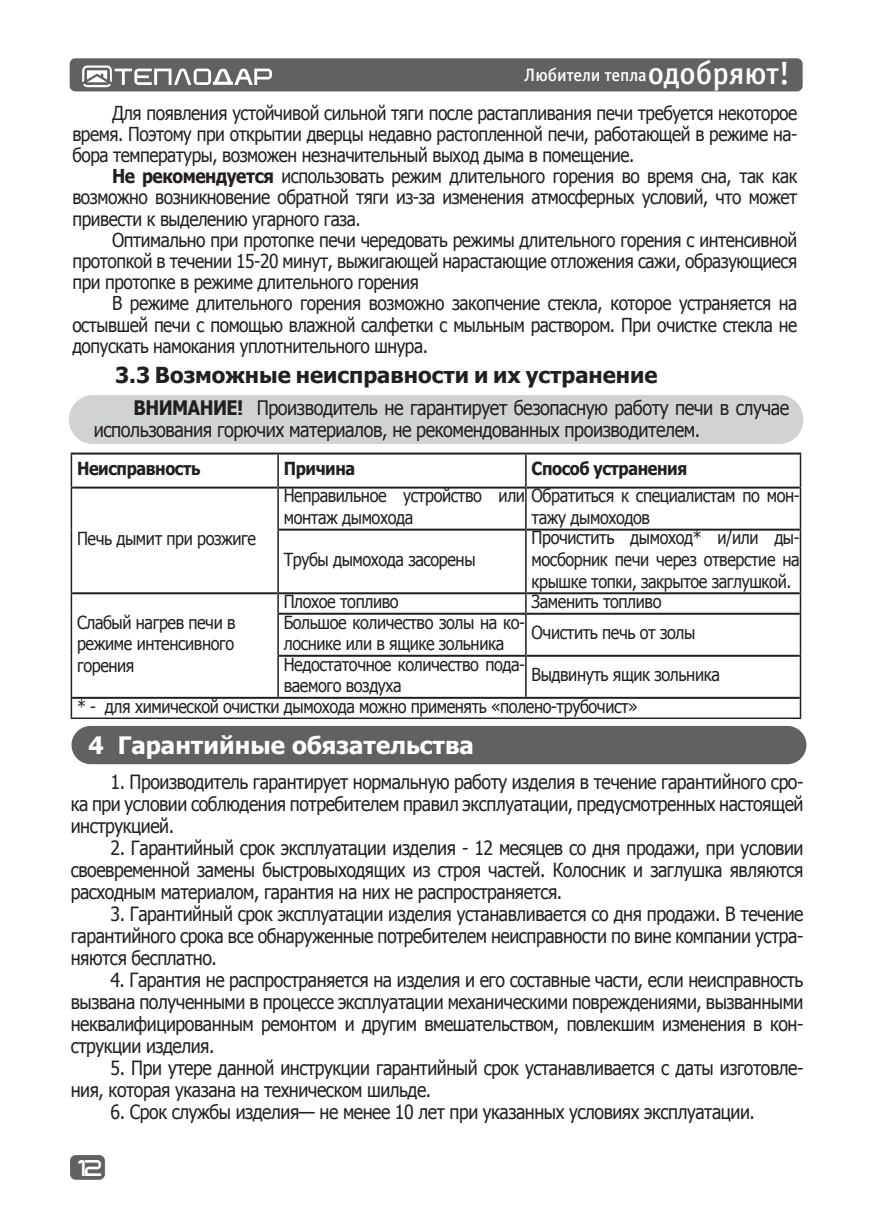
<style>
.page{position:relative;width:874px;height:1225px;background:#fff}
.page>*{position:absolute;margin:0;border:0;box-sizing:border-box;transform-origin:0 0}
.t1{font:700 24px "Tahoma";color:#fff}
.t2{font:700 22px "Tahoma";color:#231f20}
.t3{font:20px/22px "Tahoma";letter-spacing:-.025em;color:#231f20;scale:.9 1}
.t4{font:19.6px/22px "Tahoma";letter-spacing:-.025em;color:#231f20;text-align:justify;scale:.9 1}
.t5{font:19.2px/21.2px "Tahoma";letter-spacing:-.025em;color:#231f20;text-align:justify;scale:.9 1}
.t6{font:18px/21.6px "Tahoma";letter-spacing:-.025em;color:#231f20;scale:.9 1}
.t7{font:700 18px "Tahoma";letter-spacing:-.025em;color:#231f20;scale:.9 1}
.t8{font:18px "Officina Sans Medium C";letter-spacing:-.005em;color:#fff}
.t9{font:16px "teplodar";color:#fff}
.s1{font-size:32px}
.s2{font-weight:700}
</style>
<div class="page">
<div style="left:70px;top:1155px;width:35px;height:24px;background:#616164;border-radius:6px"></div>
<div style="left:70px;top:58px;width:732px;height:33px;background:#616164;border-radius:6px"></div>
<svg style="left:82px;top:65px;width:190px;height:22px"></svg>
<svg style="left:72px;top:454px;width:727px;height:263px"></svg>
<hr style="left:72px;top:486px;width:205px;height:2px;background:#231f20">
<hr style="left:279px;top:486px;width:246px;height:2px;background:#231f20">
<hr style="left:526px;top:486px;width:273px;height:2px;background:#231f20">
<hr style="left:279px;top:528px;width:246px;height:2px;background:#231f20">
<hr style="left:526px;top:528px;width:273px;height:2px;background:#231f20">
<hr style="left:72px;top:592px;width:205px;height:2px;background:#231f20">
<hr style="left:279px;top:592px;width:246px;height:2px;background:#231f20">
<hr style="left:526px;top:592px;width:273px;height:2px;background:#231f20">
<hr style="left:279px;top:613px;width:246px;height:2px;background:#231f20">
<hr style="left:526px;top:613px;width:273px;height:2px;background:#231f20">
<hr style="left:279px;top:655px;width:246px;height:2px;background:#231f20">
<hr style="left:526px;top:655px;width:273px;height:2px;background:#231f20">
<hr style="left:72px;top:697px;width:206px;height:2px;background:#231f20">
<hr style="left:278px;top:697px;width:247px;height:2px;background:#231f20">
<hr style="left:525px;top:697px;width:274px;height:2px;background:#231f20">
<hr style="left:71px;top:717px;width:207px;height:2px;background:#231f20">
<hr style="left:278px;top:717px;width:247px;height:2px;background:#231f20">
<hr style="left:525px;top:717px;width:275px;height:2px;background:#231f20">
<hr style="left:71px;top:452px;width:207px;height:2px;background:#231f20">
<hr style="left:278px;top:452px;width:247px;height:2px;background:#231f20">
<hr style="left:525px;top:452px;width:275px;height:2px;background:#231f20">
<hr style="left:71px;top:454px;width:1px;height:33px;background:#231f20">
<hr style="left:71px;top:487px;width:1px;height:42px;background:#231f20">
<hr style="left:71px;top:529px;width:1px;height:64px;background:#231f20">
<svg style="left:71px;top:593px;width:1px;height:21px"></svg>
<hr style="left:71px;top:614px;width:1px;height:42px;background:#231f20">
<hr style="left:71px;top:656px;width:1px;height:42px;background:#231f20">
<svg style="left:71px;top:698px;width:1px;height:19px"></svg>
<hr style="left:277px;top:454px;width:2px;height:33px;background:#231f20">
<hr style="left:525px;top:454px;width:1px;height:33px;background:#231f20">
<hr style="left:799px;top:454px;width:1px;height:33px;background:#231f20">
<hr style="left:277px;top:487px;width:2px;height:42px;background:#231f20">
<hr style="left:525px;top:487px;width:1px;height:42px;background:#231f20">
<hr style="left:799px;top:487px;width:1px;height:42px;background:#231f20">
<hr style="left:277px;top:529px;width:2px;height:64px;background:#231f20">
<hr style="left:525px;top:529px;width:1px;height:64px;background:#231f20">
<hr style="left:799px;top:529px;width:1px;height:64px;background:#231f20">
<hr style="left:277px;top:593px;width:2px;height:21px;background:#231f20">
<svg style="left:525px;top:593px;width:1px;height:21px"></svg>
<svg style="left:799px;top:593px;width:1px;height:21px"></svg>
<hr style="left:277px;top:614px;width:2px;height:42px;background:#231f20">
<hr style="left:525px;top:614px;width:1px;height:42px;background:#231f20">
<hr style="left:799px;top:614px;width:1px;height:42px;background:#231f20">
<hr style="left:277px;top:656px;width:2px;height:41px;background:#231f20">
<hr style="left:525px;top:656px;width:1px;height:41px;background:#231f20">
<hr style="left:799px;top:656px;width:1px;height:42px;background:#231f20">
<svg style="left:799px;top:698px;width:1px;height:19px"></svg>
<div style="left:69px;top:395px;width:733px;height:49px;background:#d1d2d4;border-radius:24px"></div>
<div style="left:71px;top:726px;width:735px;height:38px;background:#616164;border-radius:19px"></div>
<p class="t8" style="left:524px;top:65px;width:267px">Любители тепла<span class="s1">одобряют!</span></p>
<p class="t5" style="left:72px;top:101px;width:806px;text-indent:40px">Для появления устойчивой сильной тяги после растапливания печи требуется некоторое время. Поэтому при открытии дверцы недавно растопленной печи, работающей в режиме на&shy;бора температуры, возможен незначительный выход дыма в помещение.</p>
<p class="t5" style="left:72px;top:165px;width:806px;text-indent:40px"><span class="s2">Не рекомендуется</span> использовать режим длительного горения во время сна, так как возможно возникновение обратной тяги из-за изменения атмосферных условий, что может привести к выделению угарного газа.</p>
<p class="t5" style="left:72px;top:228px;width:806px;text-indent:40px">Оптимально при протопке печи чередовать режимы длительного горения с интенсивной протопкой в течении 15-20 минут, выжигающей нарастающие отложения сажи, образующиеся при протопке в режиме длительного горения</p>
<p class="t5" style="left:72px;top:292px;width:806px;text-indent:40px">В режиме длительного горения возможно закопчение стекла, которое устраняется на остывшей печи с помощью влажной салфетки с мыльным раствором. При очистке стекла не допускать намокания уплотнительного шнура.</p>
<p class="t2" style="left:115px;top:359px;width:543px">3.3 Возможные неисправности и их устранение</p>
<p class="t3" style="left:94px;top:396px;width:774px;text-indent:40px"><span class="s2">ВНИМАНИЕ!</span> Производитель не гарантирует безопасную работу печи в случае использования горючих материалов, не рекомендованных производителем.</p>
<p class="t7" style="left:77px;top:456px;width:138px">Неисправность</p>
<p class="t7" style="left:283px;top:456px;width:81px">Причина</p>
<p class="t7" style="left:531px;top:456px;width:174px">Способ устранения</p>
<p class="t6" style="left:77px;top:527px;width:200px">Печь дымит при розжиге</p>
<p class="t6" style="left:283px;top:484px;width:574px">Неправильное устройство или Обратиться к специалистам по мон&shy;монтаж дымохода</p>
<p class="t6" style="left:531px;top:506px;width:133px">тажу дымоходов</p>
<p class="t6" style="left:283px;top:548px;width:214px">Трубы дымохода засорены</p>
<p class="t6" style="left:531px;top:526px;width:299px;text-align:justify">Прочистить дымоход* и/или ды&shy;мосборник печи через отверстие на крышке топки, закрытое заглушкой.</p>
<p class="t6" style="left:283px;top:590px;width:129px">Плохое топливо</p>
<p class="t6" style="left:531px;top:590px;width:146px">Заменить топливо</p>
<p class="t6" style="left:283px;top:610px;width:269px">Большое количество золы на ко&shy;лоснике или в ящике зольника</p>
<p class="t6" style="left:531px;top:621px;width:183px">Очистить печь от золы</p>
<p class="t6" style="left:283px;top:652px;width:269px">Недостаточное количество пода&shy;ваемого воздуха</p>
<p class="t6" style="left:77px;top:610px;width:177px;text-align:justify">Слабый нагрев печи в режиме интенсивного горения</p>
<p class="t6" style="left:77px;top:658px;width:715px;line-height:31.2px;text-indent:454px">Выдвинуть ящик зольника * - для химической очистки дымохода можно применять «полено-трубочист»</p>
<p class="t1" style="left:88px;top:728px;width:387px">4 Гарантийные обязательства</p>
<p class="t4" style="left:71px;top:770px;width:815px;text-indent:40px">1. Производитель гарантирует нормальную работу изделия в течение гарантийного сро&shy;ка при условии соблюдения потребителем правил эксплуатации, предусмотренных настоящей инструкцией.</p>
<p class="t4" style="left:71px;top:836px;width:815px;text-indent:40px">2. Гарантийный срок эксплуатации изделия - 12 месяцев со дня продажи, при условии своевременной замены быстровыходящих из строя частей. Колосник и заглушка являются расходным материалом, гарантия на них не распространяется.</p>
<p class="t4" style="left:71px;top:902px;width:815px;text-indent:40px">3. Гарантийный срок эксплуатации изделия устанавливается со дня продажи. В течение гарантийного срока все обнаруженные потребителем неисправности по вине компании устра&shy;няются бесплатно.</p>
<p class="t4" style="left:71px;top:968px;width:815px;text-indent:40px">4. Гарантия не распространяется на изделия и его составные части, если неисправность вызвана полученными в процессе эксплуатации механическими повреждениями, вызванными неквалифицированным ремонтом и другим вмешательством, повлекшим изменения в кон&shy;струкции изделия.</p>
<p class="t4" style="left:71px;top:1056px;width:815px;text-indent:40px">5. При утере данной инструкции гарантийный срок устанавливается с даты изготовле&shy;ния, которая указана на техническом шильде.</p>
<p class="t4" style="left:110px;top:1100px;width:717px">6. Срок службы изделия— не менее 10 лет при указанных условиях эксплуатации.</p>
<p class="t9" style="left:74px;top:1161px;width:29px">12</p>
</div>
